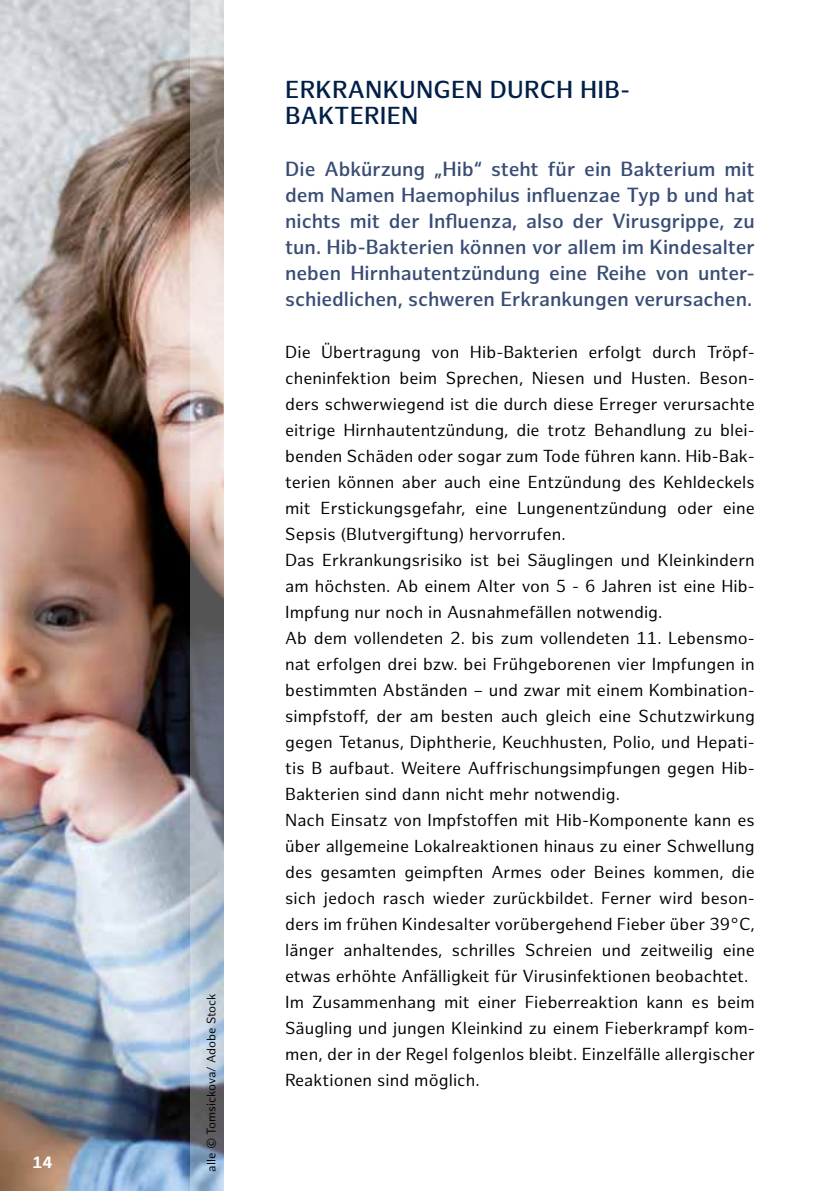
<style>
.page{position:relative;width:840px;height:1191px;background:#fff}
.page>*{position:absolute;margin:0;border:0;box-sizing:border-box;transform-origin:0 0}
.t1{font:600 24px/26px "Hamburg Sans";letter-spacing:.01em;color:#001f47}
.t2{font:600 20px/26px "Hamburg Sans";color:#384c75;text-align:justify}
.t3{font:17px/26px "Hamburg Sans";letter-spacing:.005em;color:#000}
.t4{font:700 16px "Hamburg Sans";color:#fff}
.t5{font:12px "Hamburg Sans";color:#000}
</style>
<div class="page">
<img style="left:0;top:0;width:190px;height:1191px">
<svg style="left:190px;top:0;width:34px;height:1191px;background:#aaa7aa"></svg>
<p class="t4" style="left:32px;top:1152px;width:22px">14</p>
<p class="t5" style="left:204px;top:1171px;width:179px;rotate:-90deg">alle © Tomsickova/ Adobe Stock</p>
<h1 class="t1" style="left:285px;top:77px;width:346px">ERKRANKUNGEN DURCH HIB-<br>BAKTERIEN</h1>
<p class="t2" style="left:285px;top:157px;width:471px">Die Abkürzung „Hib“ steht für ein Bakterium mit dem Namen Haemophilus influenzae Typ b und hat nichts mit der Influenza, also der Virusgrippe, zu tun. Hib-Bakterien können vor allem im Kindesalter neben Hirnhautentzündung eine Reihe von unter&shy;schiedlichen, schweren Erkrankungen verursachen.</p>
<p class="t3" style="left:285px;top:340px;width:471px">Die Übertragung von Hib-Bakterien erfolgt durch Tröpf&shy;cheninfektion beim Sprechen, Niesen und Husten. Beson&shy;ders schwerwiegend ist die durch diese Erreger verursachte eitrige Hirnhautentzündung, die trotz Behandlung zu blei&shy;benden Schäden oder sogar zum Tode führen kann. Hib-Bak&shy;terien können aber auch eine Entzündung des Kehldeckels mit Erstickungsgefahr, eine Lungenentzündung oder eine Sepsis (Blutvergiftung) hervorrufen.<br>Das Erkrankungsrisiko ist bei Säuglingen und Kleinkindern am höchsten. Ab einem Alter von 5 - 6 Jahren ist eine Hib-Impfung nur noch in Ausnahmefällen notwendig.<br>Ab dem vollendeten 2. bis zum vollendeten 11. Lebensmo&shy;nat erfolgen drei bzw. bei Frühgeborenen vier Impfungen in bestimmten Abständen – und zwar mit einem Kombination&shy;simpfstoff, der am besten auch gleich eine Schutzwirkung gegen Tetanus, Diphtherie, Keuchhusten, Polio, und Hepati&shy;tis B aufbaut. Weitere Auffrischungsimpfungen gegen Hib-Bakterien sind dann nicht mehr notwendig.<br>Nach Einsatz von Impfstoffen mit Hib-Komponente kann es über allgemeine Lokalreaktionen hinaus zu einer Schwellung des gesamten geimpften Armes oder Beines kommen, die sich jedoch rasch wieder zurückbildet. Ferner wird beson&shy;ders im frühen Kindesalter vorübergehend Fieber über 39°C, länger anhaltendes, schrilles Schreien und zeitweilig eine etwas erhöhte Anfälligkeit für Virusinfektionen beobachtet.<br>Im Zusammenhang mit einer Fieberreaktion kann es beim Säugling und jungen Kleinkind zu einem Fieberkrampf kom&shy;men, der in der Regel folgenlos bleibt. Einzelfälle allergischer Reaktionen sind möglich.</p>
</div>
